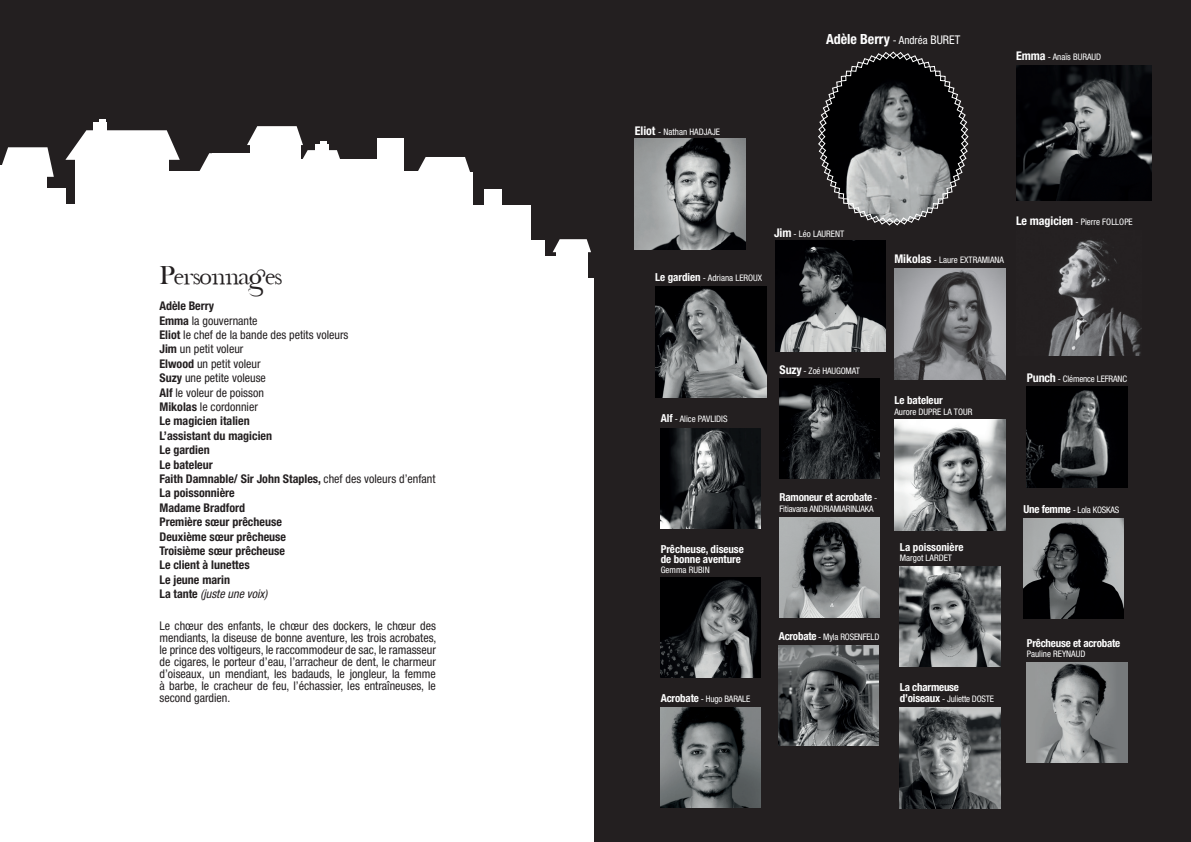
<style>
.page{position:relative;width:1191px;height:842px;background:#fff}
.page>*{position:absolute;margin:0;border:0;box-sizing:border-box;transform-origin:0 0}
.t1{font:26.7px "Organic Elements";letter-spacing:-.02em;color:#231f20}
.t2{font:700 condensed 14px "Helvetica Neue LT Std";letter-spacing:-.005em;color:#fff}
.t3{font:700 condensed 12px/14.4px "Helvetica Neue LT Std";color:#231f20}
.t4{font:condensed 12px/12px "Helvetica Neue LT Std";color:#231f20;text-align:justify}
.t5{font:700 condensed 11px/10px "Helvetica Neue LT Std";letter-spacing:-.005em;color:#fff}
.t6{font:condensed 9px "Helvetica Neue LT Std";color:#fff}
.t7{font:condensed 9px "Helvetica Neue LT Std";letter-spacing:-.02em;color:#fff}
.s1{font-family:"Baskerville Old Fac DEE"}
.s2{font-weight:400}
.s3{font-weight:400;font-style:italic}
.s4{font-weight:700;font-size:12px}
.s5{font-weight:400;font-size:11px}
.s6{font-weight:400;font-size:12px}
.s7{font-weight:700;font-size:11px}
.s8{font-weight:400;font-size:9px}
</style>
<div class="page">
<div style="left:595px;top:0;width:596px;height:842px;background:#231f20"></div>
<div style="left:0;top:0;width:595px;height:278px;background:#231f20"></div>
<div style="left:288px;top:160px;width:107px;height:127px;background:#fff"></div>
<div style="left:342px;top:172px;width:106px;height:135px;background:#fff"></div>
<div style="left:213px;top:153px;width:84px;height:135px;background:#fff"></div>
<div style="left:377px;top:139px;width:27px;height:65px;background:#fff"></div>
<div style="left:15px;top:188px;width:50px;height:158px;background:#fff"></div>
<div style="left:47px;top:204px;width:50px;height:158px;background:#fff"></div>
<div style="left:0;top:165px;width:47px;height:158px;background:#fff"></div>
<div style="left:484px;top:190px;width:17px;height:54px;background:#fff"></div>
<div style="left:142px;top:172px;width:77px;height:119px;background:#fff"></div>
<div style="left:75px;top:153px;width:94px;height:157px;background:#fff"></div>
<div style="left:413px;top:172px;width:60px;height:148px;background:#fff"></div>
<div style="left:471px;top:205px;width:60px;height:158px;background:#fff"></div>
<svg style="left:2px;top:147px;width:52px;height:30px"></svg>
<div style="left:94px;top:122px;width:13px;height:16px;background:#fff"></div>
<div style="left:99px;top:120px;width:7px;height:15px;background:#fff"></div>
<svg style="left:65px;top:130px;width:115px;height:30px"></svg>
<svg style="left:415px;top:157px;width:55px;height:15px"></svg>
<svg style="left:199px;top:126px;width:143px;height:46px"></svg>
<svg style="left:553px;top:239px;width:38px;height:13px"></svg>
<div style="left:526px;top:256px;width:39px;height:55px;background:#fff"></div>
<div style="left:556px;top:249px;width:31px;height:61px;background:#fff"></div>
<div style="left:484px;top:240px;width:60px;height:158px;background:#fff"></div>
<svg style="left:818px;top:51px;width:150px;height:175px"></svg>
<img style="left:1016px;top:65px;width:135px;height:136px">
<img style="left:635px;top:139px;width:111px;height:111px">
<img style="left:1048px;top:240px;width:93px;height:116px">
<img style="left:660px;top:428px;width:101px;height:100px">
<img style="left:775px;top:241px;width:110px;height:111px">
<img style="left:655px;top:287px;width:111px;height:111px">
<img style="left:661px;top:577px;width:100px;height:100px">
<img style="left:1027px;top:387px;width:100px;height:100px">
<img style="left:894px;top:268px;width:111px;height:111px">
<img style="left:1027px;top:662px;width:100px;height:100px">
<img style="left:660px;top:708px;width:101px;height:100px">
<img style="left:778px;top:645px;width:101px;height:101px">
<img style="left:894px;top:420px;width:111px;height:111px">
<img style="left:1023px;top:519px;width:100px;height:100px">
<img style="left:900px;top:566px;width:100px;height:100px">
<img style="left:900px;top:708px;width:100px;height:100px">
<img style="left:779px;top:379px;width:100px;height:100px">
<img style="left:779px;top:518px;width:100px;height:100px">
<h1 class="t1" style="left:159px;top:255px;width:125px"><span class="s1">P</span>ersonnages</h1>
<p class="t3" style="left:159px;top:299px;width:277px">Adèle Berry<br>Emma <span class="s2">la gouvernante<br></span>Eliot <span class="s2">le chef de la bande des petits voleurs<br></span>Jim <span class="s2">un petit voleur<br></span>Elwood <span class="s2">un petit voleur<br></span>Suzy <span class="s2">une petite voleuse<br></span>Alf <span class="s2">le voleur de poisson<br></span>Mikolas <span class="s2">le cordonnier<br></span>Le magicien italien<br>L’assistant du magicien<br>Le gardien<br>Le bateleur<br>Faith Damnable/ Sir John Staples, <span class="s2">chef des voleurs d’enfant<br></span>La poissonnière<br>Madame Bradford<br>Première sœur prêcheuse<br>Deuxième sœur prêcheuse<br>Troisième sœur prêcheuse<br>Le client à lunettes<br>Le jeune marin<br>La tante <span class="s3">(juste une voix)</span></p>
<p class="t4" style="left:159px;top:620px;width:278px">Le chœur des enfants, le chœur des dockers, le chœur des mendiants, la diseuse de bonne aventure, les trois acrobates, le prince des voltigeurs, le raccommodeur de sac, le ramasseur de cigares, le porteur d’eau, l’arracheur de dent, le charmeur d’oiseaux, un mendiant, les badauds, le jongleur, la femme à barbe, le cracheur de feu, l’échassier, les entraîneuses, le second gardien.</p>
<p class="t6" style="left:635px;top:127px;width:87px"><span class="s4">Eliot</span> - Nathan HADJAJE</p>
<p class="t2" style="left:826px;top:31px;width:136px">Adèle Berry <span class="s5">- Andréa</span> <span class="s6">BURET</span></p>
<p class="t6" style="left:1016px;top:52px;width:87px"><span class="s4">Emma</span> - Anaïs BURAUD</p>
<p class="t6" style="left:774px;top:229px;width:72px"><span class="s4">Jim</span> - Léo LAURENT</p>
<p class="t6" style="left:655px;top:273px;width:108px"><span class="s7">Le gardien</span> - Adriana LEROUX</p>
<p class="t6" style="left:894px;top:255px;width:111px"><span class="s4">Mikolas</span> - Laure EXTRAMIANA</p>
<p class="t6" style="left:1016px;top:217px;width:118px"><span class="s4">Le magicien</span> - Pierre FOLLOPE</p>
<p class="t6" style="left:660px;top:414px;width:68px"><span class="s7">Alf</span> - Alice PAVLIDIS</p>
<p class="t5" style="left:660px;top:544px;width:85px">Prêcheuse, diseuse de bonne aventure</p>
<p class="t6" style="left:660px;top:564px;width:51px">Gemma RUBIN</p>
<p class="t6" style="left:660px;top:694px;width:91px"><span class="s7">Acrobate</span> - Hugo BARALE</p>
<p class="t6" style="left:779px;top:365px;width:82px"><span class="s4">Suzy</span> - Zoé HAUGOMAT</p>
<p class="t5" style="left:894px;top:395px;width:50px">Le bateleur</p>
<p class="t6" style="left:894px;top:406px;width:79px">Aurore DUPRE LA TOUR</p>
<p class="t5" style="left:779px;top:492px;width:99px">Ramoneur et acrobate <span class="s8">-</span></p>
<p class="t7" style="left:779px;top:503px;width:96px">Fitiavana ANDRIAMIARINJAKA</p>
<p class="t5" style="left:900px;top:542px;width:65px">La poissonière</p>
<p class="t6" style="left:900px;top:552px;width:54px">Margot LARDET</p>
<p class="t7" style="left:778px;top:631px;width:102px"><span class="s7">Acrobate</span> - Myla ROSENFELD</p>
<p class="t5" style="left:900px;top:682px;width:61px">La charmeuse</p>
<p class="t7" style="left:900px;top:694px;width:96px"><span class="s7">d’oiseaux</span> - Juliette DOSTE</p>
<p class="t6" style="left:1027px;top:374px;width:102px"><span class="s4">Punch</span> - Clémence LEFRANC</p>
<p class="t7" style="left:1023px;top:505px;width:97px"><span class="s7">Une femme</span> - Lola KOSKAS</p>
<p class="t5" style="left:1027px;top:637px;width:95px">Prêcheuse et acrobate</p>
<p class="t6" style="left:1027px;top:648px;width:60px">Pauline REYNAUD</p>
</div>
